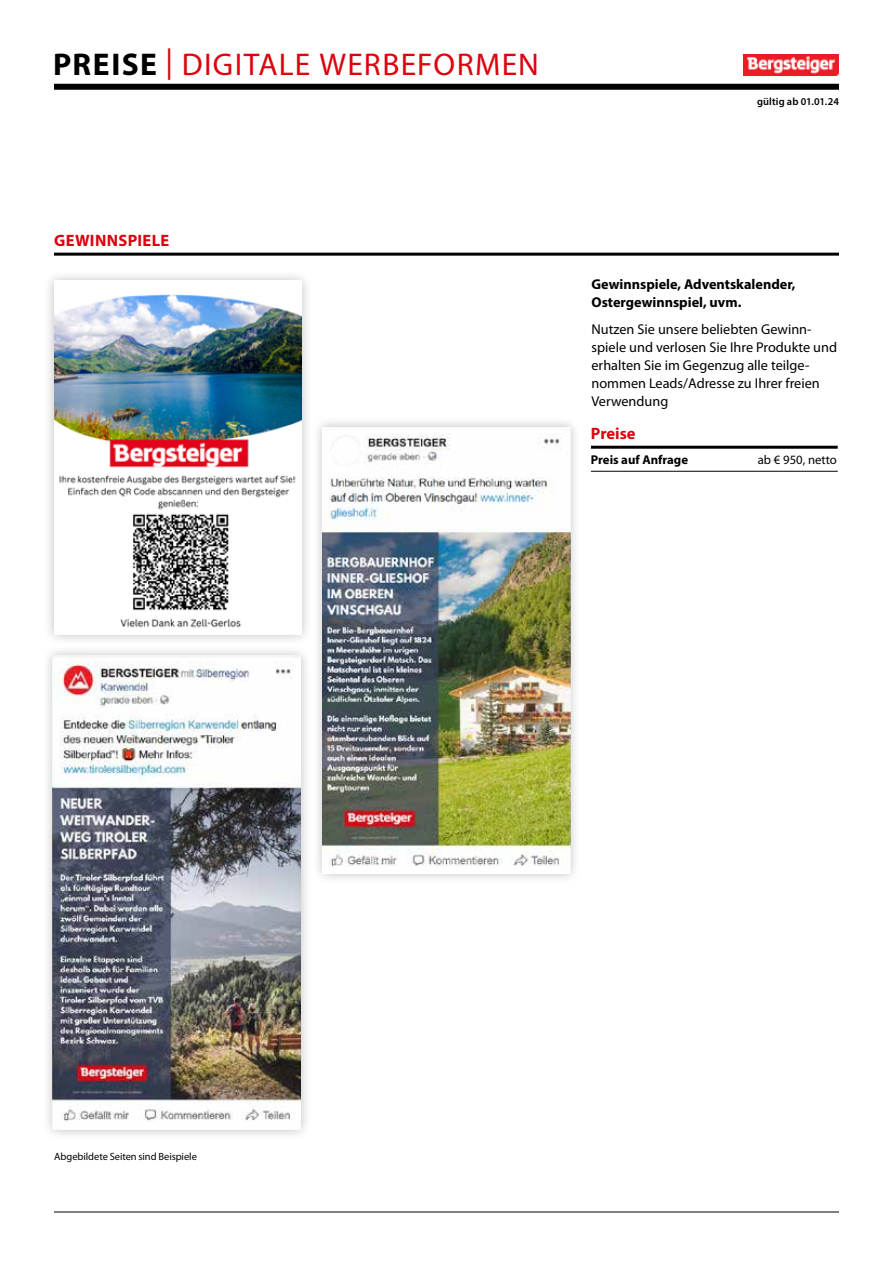
<style>
.page{position:relative;width:893px;height:1263px;background:#fff}
.page>*{position:absolute;margin:0;border:0;box-sizing:border-box;transform-origin:0 0}
.t1{font:31.5px "Myriad Pro";letter-spacing:.04em;color:#dc030e}
.t2{font:700 16.5px "Myriad Pro";letter-spacing:.02em;color:#dc030e}
.t3{font:14.25px/18px "Myriad Pro";color:#000}
.t4{font:700 14.25px/18px "Myriad Pro";color:#000}
.t5{font:700 12.75px "Myriad Pro";color:#000}
.t6{font:12.75px "Myriad Pro";color:#000}
.t7{font:10.5px "Myriad Pro";letter-spacing:-.005em;color:#000}
.t8{font:600 10.5px "Myriad Pro";letter-spacing:.015em;color:#000}
.s1{font-weight:700;color:#000}
</style>
<div class="page">
<div style="left:54px;top:84px;width:785px;height:6px;background:#000"></div>
<hr style="left:54px;top:1212px;width:785px;height:1px;background:#000">
<hr style="left:54px;top:253px;width:785px;height:3px;background:#000">
<div style="left:43px;top:270px;width:270px;height:375px;background:#000;opacity:.25"></div>
<img style="left:54px;top:281px;width:247px;height:353px">
<div style="left:312px;top:416px;width:270px;height:469px;background:#000;opacity:.25"></div>
<img style="left:323px;top:427px;width:247px;height:446px">
<div style="left:42px;top:644px;width:270px;height:497px;background:#000;opacity:.25"></div>
<img style="left:53px;top:656px;width:247px;height:474px">
<hr style="left:591px;top:446px;width:247px;height:3px;background:#000">
<hr style="left:591px;top:471px;width:247px;height:1px;background:#000">
<img style="left:744px;top:54px;width:95px;height:21px">
<h1 class="t1" style="left:53px;top:45px;width:487px"><span class="s1">PREISE</span> | DIGITALE WERBEFORMEN</h1>
<p class="t2" style="left:54px;top:230px;width:117px">GEWINNSPIELE</p>
<p class="t8" style="left:757px;top:95px;width:83px">gültig ab 01.01.24</p>
<p class="t4" style="left:591px;top:275px;width:206px">Gewinnspiele, Adventskalender,<br>Ostergewinnspiel, uvm.</p>
<p class="t3" style="left:591px;top:320px;width:247px">Nutzen Sie unsere beliebten Gewinn&shy;spiele und verlosen Sie Ihre Produkte und erhalten Sie im Gegenzug alle teilge&shy;nommen Leads/Adresse zu Ihrer freien Verwendung</p>
<p class="t2" style="left:591px;top:423px;width:46px">Preise</p>
<p class="t5" style="left:591px;top:451px;width:99px">Preis auf Anfrage</p>
<p class="t6" style="left:758px;top:451px;width:81px">ab € 950, netto</p>
<p class="t7" style="left:54px;top:1150px;width:144px">Abgebildete Seiten sind Beispiele</p>
</div>
